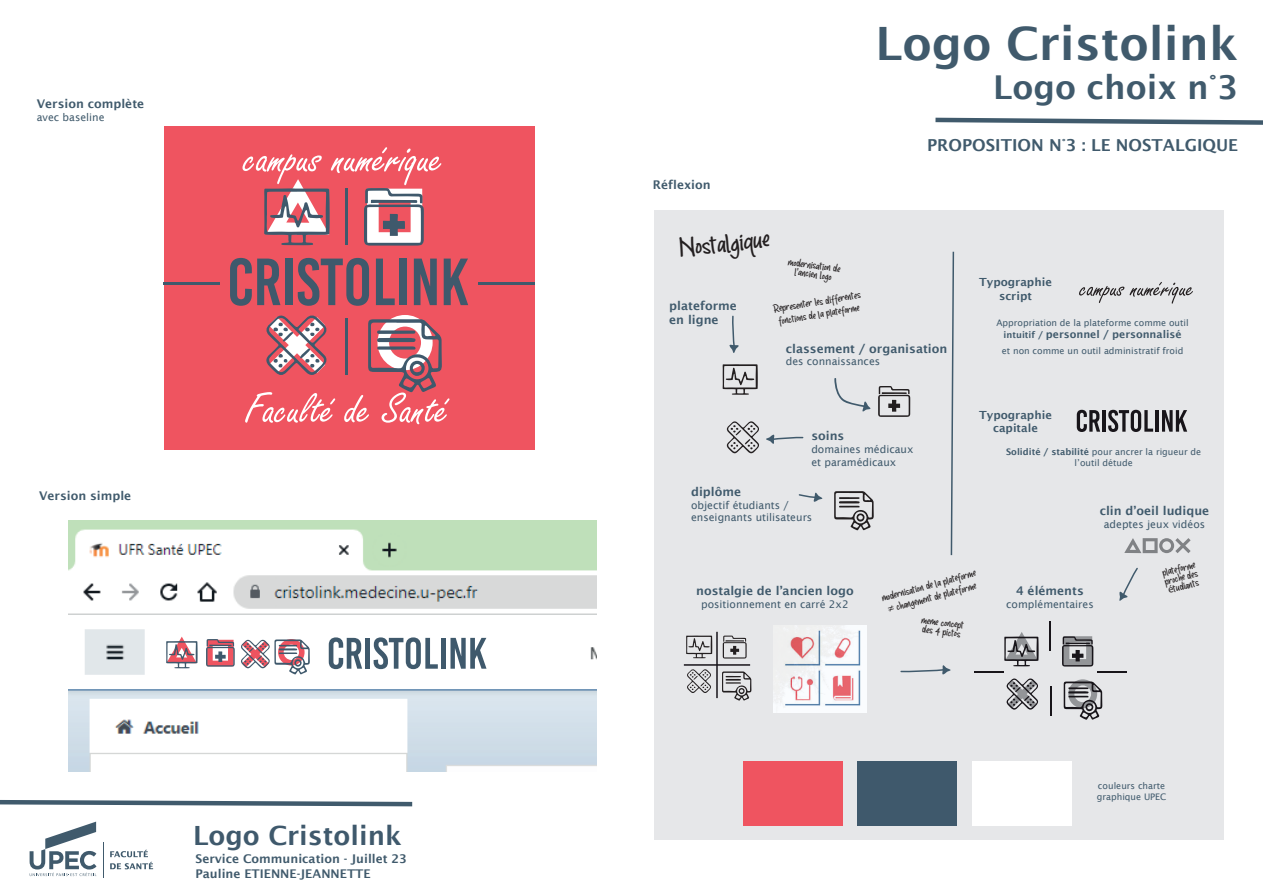
<style>
.page{position:relative;width:1263px;height:894px;background:#fff}
.page>*{position:absolute;margin:0;border:0;box-sizing:border-box;transform-origin:0 0}
.t1{font:600 46.05px "Lucida Sans";color:#405a6c}
.t2{font:600 32.85px "Lucida Sans";color:#405a6c}
.t3{font:600 26.55px "Lucida Sans";color:#3f596c}
.t4{font:25.5px "Goodmarker";color:#231f20}
.t5{font:600 16.5px "Lucida Sans";color:#405a6c}
.t6{font:600 12px/15px "Lucida Sans";color:#405a6c}
.t7{font:600 11.25px/13.4px "Lucida Sans";color:#405a6c;text-align:center}
.t8{font:10.5px/9px "Goodmarker";color:#231f20}
.t9{font:10.5px/12.6px "Lucida Sans";color:#405a6c}
.t10{font:600 10.5px "Lucida Sans";color:#405a6c}
.t11{font:9px/10.8px "Lucida Sans";color:#405a6c}
.s1{font-family:"Myriad Pro"}
.s2{font-size:9px}
.s3{font-weight:600}
</style>
<div class="page">
<div style="left:654px;top:210px;width:569px;height:629px;background:#e6e7e9"></div>
<div style="left:972px;top:761px;width:99px;height:64px;background:#fff"></div>
<div style="left:743px;top:761px;width:100px;height:64px;background:#ef5460"></div>
<div style="left:857px;top:761px;width:100px;height:64px;background:#3f596c"></div>
<img style="left:69px;top:520px;width:527px;height:251px">
<div style="left:505px;top:629px;width:56px;height:47px;background:#fff"></div>
<div style="left:178px;top:619px;width:318px;height:62px;background:#fff"></div>
<hr style="left:103px;top:842px;width:1px;height:36px;background:#405a6c">
<svg style="left:30px;top:821px;width:67px;height:55px"></svg>
<svg style="left:110px;top:849px;width:43px;height:20px"></svg>
<svg style="left:0;top:800px;width:413px;height:7px"></svg>
<svg style="left:950px;top:251px;width:5px;height:305px"></svg>
<svg style="left:935px;top:117px;width:328px;height:8px"></svg>
<svg style="left:878px;top:386px;width:32px;height:31px"></svg>
<svg style="left:834px;top:491px;width:40px;height:39px"></svg>
<svg style="left:723px;top:364px;width:35px;height:31px"></svg>
<svg style="left:726px;top:421px;width:33px;height:33px"></svg>
<svg style="left:766px;top:434px;width:38px;height:10px"></svg>
<svg style="left:798px;top:492px;width:24px;height:10px"></svg>
<svg style="left:834px;top:378px;width:37px;height:33px"></svg>
<svg style="left:723px;top:635px;width:24px;height:23px"></svg>
<svg style="left:722px;top:671px;width:29px;height:29px"></svg>
<svg style="left:686px;top:635px;width:26px;height:23px"></svg>
<svg style="left:687px;top:669px;width:24px;height:24px"></svg>
<hr style="left:684px;top:664px;width:66px;height:1px;background:#18151a">
<hr style="left:716px;top:631px;width:2px;height:67px;background:#18151a">
<img style="left:773px;top:625px;width:94px;height:87px">
<div style="left:164px;top:126px;width:371px;height:323px;background:#ef5460"></div>
<svg style="left:266px;top:315px;width:61px;height:60px"></svg>
<hr style="left:478px;top:281px;width:56px;height:3px;background:#3f596c">
<hr style="left:164px;top:281px;width:56px;height:3px;background:#3f596c">
<svg style="left:230px;top:258px;width:50px;height:48px"></svg>
<div style="left:286px;top:258px;width:7px;height:47px;background:#3f596c"></div>
<svg style="left:298px;top:258px;width:71px;height:48px"></svg>
<svg style="left:376px;top:258px;width:19px;height:47px"></svg>
<div style="left:399px;top:258px;width:7px;height:47px;background:#3f596c"></div>
<svg style="left:414px;top:258px;width:23px;height:47px"></svg>
<svg style="left:444px;top:258px;width:24px;height:47px"></svg>
<svg style="left:242px;top:147px;width:199px;height:98px"></svg>
<svg style="left:245px;top:392px;width:90px;height:31px"></svg>
<svg style="left:344px;top:315px;width:105px;height:109px"></svg>
<svg style="left:1079px;top:286px;width:45px;height:17px"></svg>
<svg style="left:1130px;top:282px;width:63px;height:22px"></svg>
<svg style="left:1077px;top:410px;width:23px;height:22px"></svg>
<hr style="left:1102px;top:410px;width:4px;height:21px;background:#18151a">
<svg style="left:1108px;top:410px;width:45px;height:22px"></svg>
<hr style="left:1155px;top:410px;width:3px;height:21px;background:#18151a">
<svg style="left:1162px;top:410px;width:25px;height:21px"></svg>
<svg style="left:1124px;top:538px;width:66px;height:15px"></svg>
<svg style="left:1064px;top:679px;width:38px;height:41px"></svg>
<svg style="left:1006px;top:678px;width:32px;height:32px"></svg>
<hr style="left:1049px;top:620px;width:1px;height:30px;background:#18151a">
<hr style="left:1050px;top:686px;width:1px;height:30px;background:#18151a">
<svg style="left:1062px;top:636px;width:64px;height:36px"></svg>
<svg style="left:975px;top:632px;width:63px;height:40px"></svg>
<svg style="left:1119px;top:567px;width:19px;height:34px"></svg>
<svg style="left:900px;top:665px;width:51px;height:10px"></svg>
<svg style="left:729px;top:315px;width:10px;height:38px"></svg>
<svg style="left:166px;top:636px;width:32px;height:32px"></svg>
<svg style="left:206px;top:639px;width:104px;height:35px"></svg>
<svg style="left:329px;top:637px;width:33px;height:32px"></svg>
<hr style="left:366px;top:638px;width:4px;height:30px;background:#3f596c">
<svg style="left:374px;top:637px;width:64px;height:32px"></svg>
<hr style="left:441px;top:638px;width:4px;height:30px;background:#3f596c">
<svg style="left:450px;top:638px;width:36px;height:30px"></svg>
<p class="t6" style="left:37px;top:96px;width:109px">Version complète</p>
<p class="t9" style="left:37px;top:111px;width:69px">avec baseline</p>
<p class="t6" style="left:39px;top:488px;width:94px">Version simple</p>
<h3 class="t3" style="left:193px;top:820px;width:210px">Logo Cristolink</h3>
<p class="t6" style="left:195px;top:850px;width:213px">Service Communication - Juillet 23<br>Pauline ETIENNE-JEANNETTE</p>
<h1 class="t1" style="left:875px;top:17px;width:364px">Logo Cristolink</h1>
<h2 class="t2" style="left:993px;top:69px;width:246px">Logo choix n°3</h2>
<p class="t6" style="left:653px;top:177px;width:59px">Réflexion</p>
<h3 class="t5" style="left:927px;top:136px;width:313px">PROPOSITION N°3 : LE NOSTALGIQUE</h3>
<h3 class="t4" style="left:678px;top:234px;width:92px;rotate:-6deg">Nostalgique</h3>
<p class="t8" style="left:789px;top:258px;width:54px;text-align:center;rotate:8deg">modernisation de l<span class="s1">'</span>ancien logo</p>
<p class="t6" style="left:669px;top:298px;width:69px;line-height:14.4px">plateforme en ligne</p>
<p class="t8" style="left:773px;top:303px;width:90px;line-height:12.6px;rotate:-9deg">Representer les differentes fonctions de la plateforme</p>
<p class="t6" style="left:786px;top:341px;width:163px">classement / organisation</p>
<p class="t9" style="left:786px;top:355px;width:96px">des connaissances</p>
<p class="t6" style="left:811px;top:428px;width:35px">soins</p>
<p class="t9" style="left:811px;top:443px;width:104px">domaines médicaux et paramédicaux</p>
<p class="t6" style="left:691px;top:484px;width:52px">diplôme</p>
<p class="t9" style="left:691px;top:498px;width:123px">objectif étudiants / enseignants utilisateurs</p>
<p class="t7" style="left:979px;top:275px;width:74px">Typographie script</p>
<p class="t11" style="left:996px;top:317px;width:194px">Appropriation de la plateforme comme outil</p>
<p class="t10" style="left:1003px;top:328px;width:180px"><span class="s2">intuitif /</span> personnel / personnalisé</p>
<p class="t11" style="left:1002px;top:345px;width:183px">et non comme un outil administratif froid</p>
<p class="t7" style="left:979px;top:408px;width:74px">Typographie capitale</p>
<p class="t11" style="left:1006px;top:446px;width:197px;text-align:center"><span class="s3">Solidité / stabilité</span> pour ancrer la rigueur de l’outil détude</p>
<p class="t6" style="left:1100px;top:503px;width:111px">clin d’oeil ludique</p>
<p class="t9" style="left:1104px;top:517px;width:103px">adeptes jeux vidéos</p>
<p class="t6" style="left:696px;top:583px;width:159px">nostalgie de l’ancien logo</p>
<p class="t9" style="left:701px;top:597px;width:149px">positionnement en carré 2x2</p>
<p class="t8" style="left:880px;top:592px;width:99px;line-height:12.6px;rotate:-15deg">modernisation de la plateforme <span class="s1">≠</span> changement de plateforme</p>
<p class="t8" style="left:1162px;top:569px;width:35px;text-align:justify;rotate:-14deg">plateforme proche des <span class="s1">é</span>tudiants</p>
<p class="t6" style="left:1016px;top:583px;width:69px">4 éléments</p>
<p class="t9" style="left:1006px;top:597px;width:89px">complémentaires</p>
<p class="t8" style="left:922px;top:616px;width:44px;rotate:8deg">meme concept des 4 pictos</p>
<p class="t11" style="left:1097px;top:780px;width:71px">couleurs charte graphique UPEC</p>
</div>
